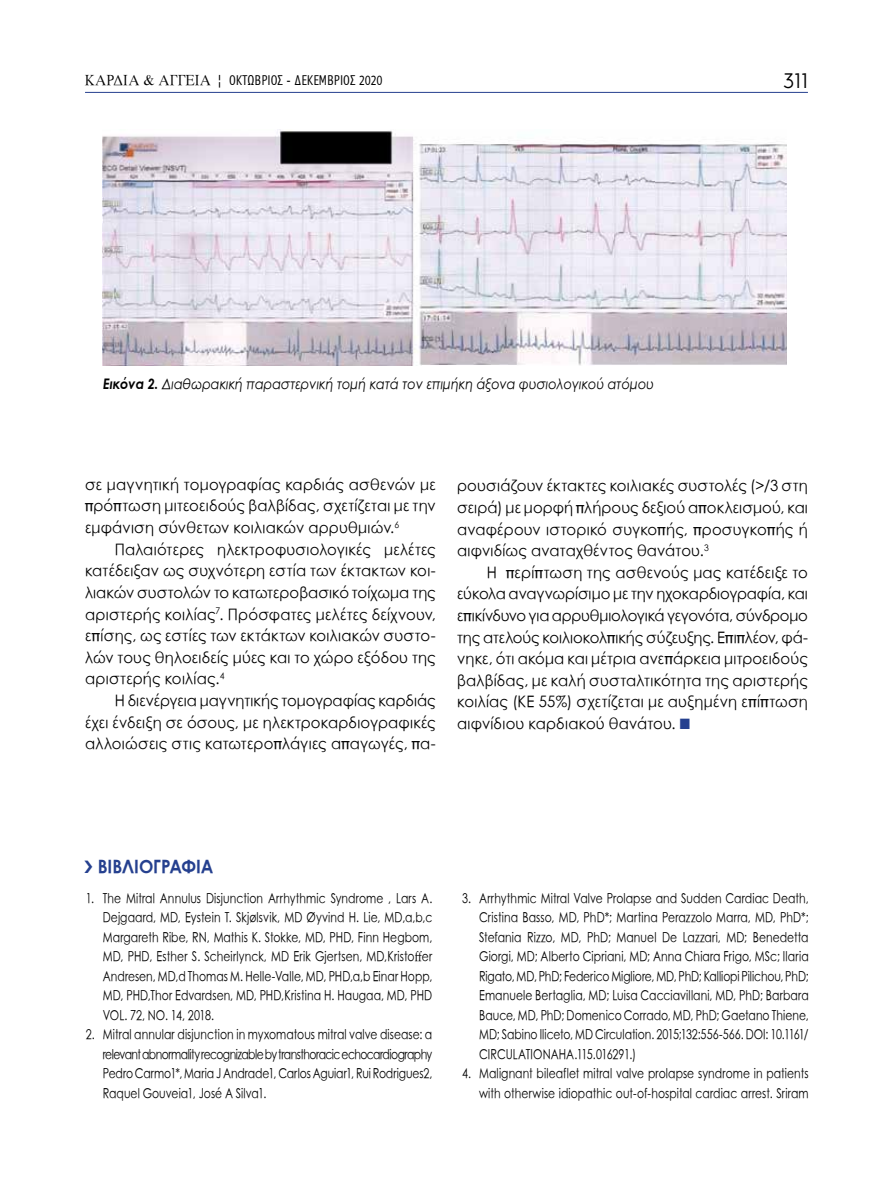
<style>
.page{position:relative;width:893px;height:1191px;background:#fff}
.page>*{position:absolute;margin:0;border:0;box-sizing:border-box;transform-origin:0 0}
.t1{font:21px "Abrade";color:#000;scale:.95 1}
.t2{font:18px "SK Century Gothic Pol Uni W Bold";letter-spacing:-.005em;color:#25408f;scale:.95 1}
.t3{font:15.45px/21.6px "SK Century Gothic Pol Uni W";letter-spacing:.015em;color:#000;text-align:justify;scale:.96 1}
.t4{font:15px "Mg Old Times UC Pol Normal";color:#000;scale:.95 1}
.t5{font:14.25px "SK Century Gothic Pol Uni W Italic";color:#000;scale:.9 1}
.t6{font:13.5px/19.5px "SK Century Gothic Pol Uni W";letter-spacing:.005em;color:#000;text-align:justify;scale:.8 1}
.s1{font-family:"SK Century Gothic Pol Uni W Bold";font-style:italic}
.s2{color:#25408f}
</style>
<div class="page">
<hr style="left:85px;top:92px;width:723px;height:1px;background:#25408f">
<img style="left:102px;top:130px;width:685px;height:235px">
<p class="t4" style="left:85px;top:72px;width:145px">ΚΑΡΔΙΑ &amp; ΑΓΓΕΙΑ |</p>
<h1 class="t1" style="left:783px;top:66px;width:28px">311</h1>
<p class="t5" style="left:103px;top:373px;width:614px"><span class="s1">Εικόνα 2.</span> Διαθωρακική παραστερνική τομή κατά τον επιμήκη άξονα φυσιολογικού ατόμου</p>
<p class="t3" style="left:85px;top:474px;width:367px">σε μαγνητική τομογραφίας καρδιάς ασθενών με πρόπτωση μιτεοειδούς βαλβίδας, σχετίζεται με την εμφάνιση σύνθετων κοιλιακών αρρυθμιών.<sup>6</sup></p>
<p class="t3" style="left:85px;top:538px;width:367px;text-indent:30px">Παλαιότερες ηλεκτροφυσιολογικές μελέτες κατέδειξαν ως συχνότερη εστία των έκτακτων κοι&shy;λιακών συστολών το κατωτεροβασικό τοίχωμα της αριστερής κοιλίας<sup>7</sup>. Πρόσφατες μελέτες δείχνουν, επίσης, ως εστίες των εκτάκτων κοιλιακών συστο&shy;λών τους θηλοειδείς μύες και το χώρο εξόδου της αριστερής κοιλίας.<sup>4</sup></p>
<p class="t3" style="left:85px;top:690px;width:367px;text-indent:30px">Η διενέργεια μαγνητικής τομογραφίας καρδιάς έχει ένδειξη σε όσους, με ηλεκτροκαρδιογραφικές αλλοιώσεις στις κατωτεροπλάγιες απαγωγές, πα-</p>
<p class="t3" style="left:457px;top:475px;width:367px">ρουσιάζουν έκτακτες κοιλιακές συστολές (&gt;/3 στη σειρά) με μορφή πλήρους δεξιού αποκλεισμού, και αναφέρουν ιστορικό συγκοπής, προσυγκοπής ή αιφνιδίως αναταχθέντος θανάτου.<sup>3</sup></p>
<p class="t3" style="left:457px;top:561px;width:367px;text-indent:30px">Η περίπτωση της ασθενούς μας κατέδειξε το εύκολα αναγνωρίσιμο με την ηχοκαρδιογραφία, και επικίνδυνο για αρρυθμιολογικά γεγονότα, σύνδρομο της ατελούς κοιλιοκολπικής σύζευξης. Επιπλέον, φά&shy;νηκε, ότι ακόμα και μέτρια ανεπάρκεια μιτροειδούς βαλβίδας, με καλή συσταλτικότητα της αριστερής κοιλίας (ΚΕ 55%) σχετίζεται με αυξημένη επίπτωση αιφνίδιου καρδιακού θανάτου. <span class="s2">■</span></p>
<h2 class="t2" style="left:98px;top:852px;width:123px">ΒΙΒΛΙΟΓΡΑΦΊΑ</h2>
<p class="t6" style="left:103px;top:888px;width:413px;text-indent:-17px">1. The Mitral Annulus Disjunction Arrhythmic Syndrome , Lars A.<br>Dejgaard, MD, Eystein T. Skjølsvik, MD Øyvind H. Lie, MD,a,b,c Margareth Ribe, RN, Mathis K. Stokke, MD, PHD, Finn Hegbom, MD, PHD, Esther S. Scheirlynck, MD Erik Gjertsen, MD,Kristoffer Andresen, MD,d Thomas M. Helle-Valle, MD, PHD,a,b Einar Hopp, MD, PHD,Thor Edvardsen, MD, PHD,Kristina H. Haugaa, MD, PHD VOL. 72, NO. 14, 2018.</p>
<p class="t6" style="left:103px;top:1025px;width:413px;text-indent:-17px">2. Mitral annular disjunction in myxomatous mitral valve disease: a relevant abnormality recognizable by transthoracic echocardiography Pedro Carmo1*, Maria J Andrade1, Carlos Aguiar1, Rui Rodrigues2, Raquel Gouveia1, José A Silva1.</p>
<p class="t6" style="left:479px;top:888px;width:413px;text-indent:-17px">3. Arrhythmic Mitral Valve Prolapse and Sudden Cardiac Death, Cristina Basso, MD, PhD*; Martina Perazzolo Marra, MD, PhD*; Stefania Rizzo, MD, PhD; Manuel De Lazzari, MD; Benedetta Giorgi, MD; Alberto Cipriani, MD; Anna Chiara Frigo, MSc; Ilaria Rigato, MD, PhD; Federico Migliore, MD, PhD; Kalliopi Pilichou, PhD; Emanuele Bertaglia, MD; Luisa Cacciavillani, MD, PhD; Barbara Bauce, MD, PhD; Domenico Corrado, MD, PhD; Gaetano Thiene, MD; Sabino Iliceto, MD Circulation. 2015;132:556-566. DOI: 10.1161/ CIRCULATIONAHA.115.016291.)</p>
<p class="t6" style="left:462px;top:1064px;width:435px;text-align:right">4. Malignant bileaflet mitral valve prolapse syndrome in patients with otherwise idiopathic out-of-hospital cardiac arrest. Sriram</p>
</div>
